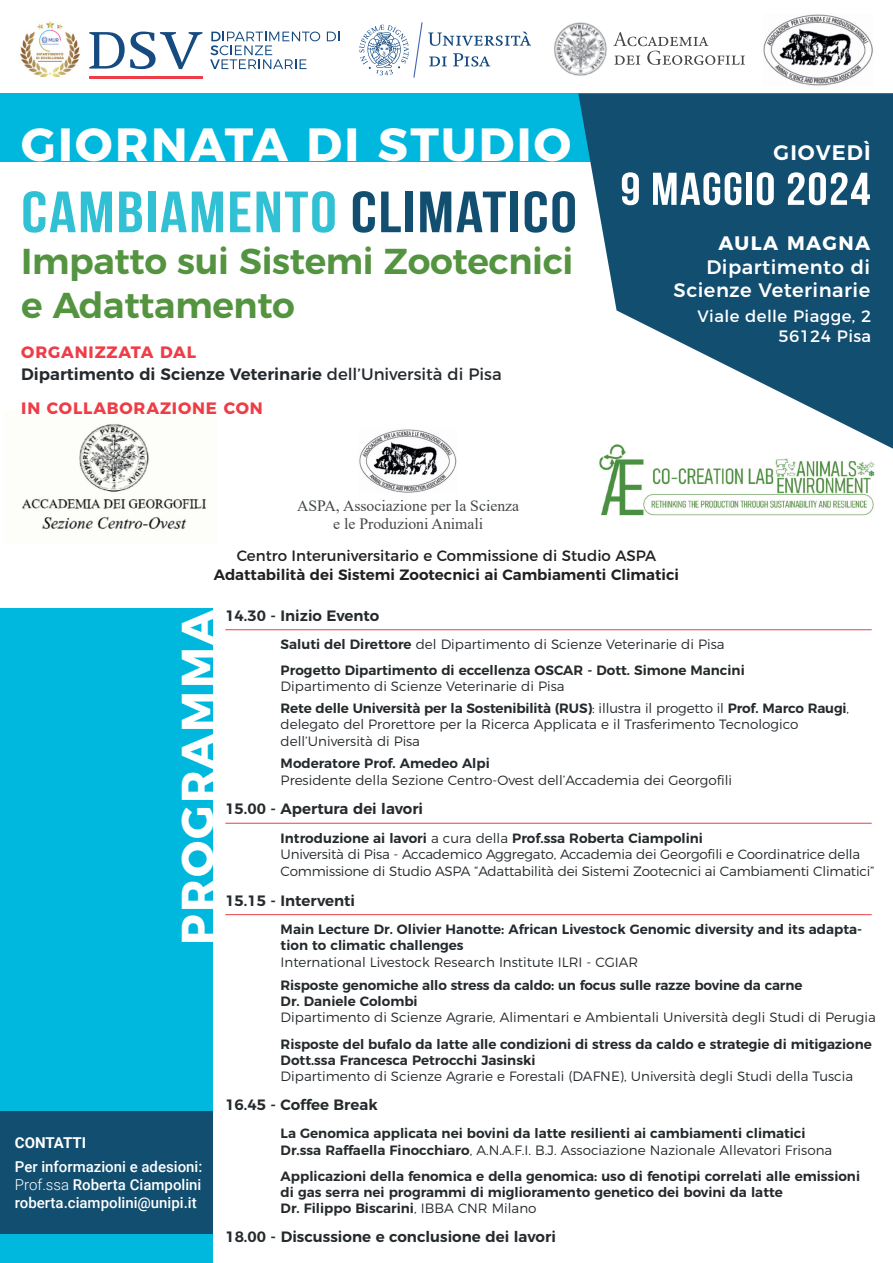
<style>
.page{position:relative;width:893px;height:1263px;background:#fff}
.page>*{position:absolute;margin:0;border:0;box-sizing:border-box;transform-origin:0 0}
.t1{font:700 58.05px "Bebas Neue";letter-spacing:.025em;color:#31c0d4;scale:1.16 1}
.t2{font:700 46.5px "Montserrat";letter-spacing:.05em;color:#fff}
.t3{font:700 45.9px "Bebas Neue";letter-spacing:.025em;color:#fff;scale:1.11 1}
.t4{font:700 45px "Montserrat";letter-spacing:.05em;color:#fff}
.t5{font:600 36px/43.5px "Montserrat";letter-spacing:-.01em;color:#549440}
.t6{font:600 21px "Montserrat";letter-spacing:.05em;color:#fff}
.t7{font:500 19.5px/23.1px "Montserrat";letter-spacing:.025em;color:#fff;text-align:right}
.t8{font:700 19.5px "Montserrat";letter-spacing:.075em;color:#fff}
.t9{font:600 16.5px/21.3px "Montserrat";color:#252a2d}
.t10{font:16.5px/19.8px "Montserrat";letter-spacing:.025em;color:#fff;text-align:right}
.t11{font:700 16.5px "Montserrat";letter-spacing:.05em;color:#ee3d46}
.t12{font:15.75px/18px "Times New Roman";color:#444749;text-align:center}
.t13{font:600 15px "Montserrat";color:#252a2d}
.t14{font:500 15px/18px "Roboto";color:#fff;text-align:justify}
.t15{font:600 15px "Montserrat";color:#231f20}
.t16{font:15px "Montserrat";color:#231f20}
.t17{font:700 15px "Roboto";color:#fff}
.t18{font:300 13.5px/16.2px "Montserrat";color:#252a2d}
.t19{font:600 13.5px/16.2px "Montserrat";color:#252a2d}
.s1{color:#124e70}
.s2{font-weight:700;color:#ee3d46}
.s3{font-weight:400}
.s4{font-weight:300}
.s5{font-weight:600}
</style>
<div class="page">
<hr style="left:225px;top:629px;width:647px;height:1px;background:#ee3d46">
<hr style="left:225px;top:914px;width:647px;height:1px;background:#ee3d46">
<img style="left:359px;top:429px;width:98px;height:64px">
<hr style="left:225px;top:823px;width:647px;height:1px;background:#ee3d46">
<div style="left:0;top:608px;width:213px;height:655px;background:#00b8de"></div>
<div style="left:0;top:94px;width:893px;height:68px;background:#00b8de"></div>
<img style="left:22px;top:424px;width:185px;height:106px">
<svg style="left:578px;top:94px;width:315px;height:355px;fill:#124e70"></svg>
<div style="left:0;top:1111px;width:213px;height:122px;background:#124e70"></div>
<img style="left:595px;top:440px;width:281px;height:76px">
<svg style="left:359px;top:22px;width:172px;height:56px"></svg>
<hr style="left:89px;top:76px;width:113px;height:2px;background:#ee3d46">
<svg style="left:89px;top:32px;width:113px;height:37px"></svg>
<svg style="left:327px;top:32px;width:12px;height:9px"></svg>
<svg style="left:210px;top:32px;width:110px;height:37px"></svg>
<svg style="left:613px;top:32px;width:132px;height:33px"></svg>
<img style="left:554px;top:22px;width:53px;height:54px">
<img style="left:763px;top:14px;width:110px;height:72px">
<img style="left:20px;top:21px;width:60px;height:57px">
<h2 class="t2" style="left:21px;top:107px;width:552px">GIORNATA DI STUDIO</h2>
<h1 class="t1" style="left:21px;top:180px;width:481px">CAMBIAMENTO <span class="s1">CLIMATICO</span></h1>
<h3 class="t5" style="left:21px;top:237px;width:554px">Impatto sui Sistemi Zootecnici e Adattamento</h3>
<p class="t9" style="left:21px;top:341px;width:482px"><span class="s2">ORGANIZZATA DAL<br></span>Dipartimento di Scienze Veterinarie <span class="s3">dell’Università di Pisa</span></p>
<p class="t11" style="left:21px;top:394px;width:243px">IN COLLABORAZIONE CON</p>
<p class="t12" style="left:297px;top:496px;width:224px">ASPA, Associazione per la Scienza e le Produzioni Animali</p>
<h3 class="t6" style="left:774px;top:136px;width:99px">GIOVEDÌ</h3>
<h3 class="t3" style="left:620px;top:164px;width:227px">9 MAGGIO 2024</h3>
<h3 class="t8" style="left:718px;top:228px;width:153px">AULA MAGNA</h3>
<h3 class="t7" style="left:674px;top:254px;width:198px">Dipartimento di<br>Scienze Veterinarie</h3>
<p class="t10" style="left:697px;top:305px;width:175px">Viale delle Piagge, 2<br>56124 Pisa</p>
<p class="t16" style="left:237px;top:544px;width:421px">Centro Interuniversitario e Commissione di Studio ASPA</p>
<p class="t15" style="left:214px;top:562px;width:467px">Adattabilità dei Sistemi Zootecnici ai Cambiamenti Climatici</p>
<h3 class="t4" style="left:161px;top:945px;width:336px;rotate:-90deg">PROGRAMMA</h3>
<p class="t17" style="left:15px;top:1132px;width:73px">CONTATTI</p>
<p class="t14" style="left:15px;top:1157px;width:189px">Per informazioni e adesioni:<br><span class="s4">Prof.ssa</span> Roberta Ciampolini roberta.ciampolini@unipi.it</p>
<p class="t13" style="left:225px;top:603px;width:156px">14.30 - Inizio Evento</p>
<p class="t18" style="left:281px;top:635px;width:445px"><span class="s5">Saluti del Direttore</span> del Dipartimento di Scienze Veterinarie di Pisa</p>
<p class="t19" style="left:281px;top:661px;width:466px">Progetto Dipartimento di eccellenza OSCAR - Dott. Simone Mancini</p>
<p class="t18" style="left:281px;top:674px;width:570px;line-height:22px">Dipartimento di Scienze Veterinarie di Pisa<br><span class="s5">Rete delle Università per la Sostenibilità (RUS)</span>: illustra il progetto il <span class="s5">Prof. Marco Raugi</span>,</p>
<p class="t18" style="left:281px;top:715px;width:519px">delegato del Prorettore per la Ricerca Applicata e il Trasferimento Tecnologico dell’Università di Pisa</p>
<p class="t19" style="left:281px;top:754px;width:211px">Moderatore Prof. Amedeo Alpi</p>
<p class="t18" style="left:281px;top:770px;width:453px">Presidente della Sezione Centro-Ovest dell’Accademia dei Georgofili</p>
<p class="t13" style="left:225px;top:797px;width:199px">15.00 - Apertura dei lavori</p>
<p class="t18" style="left:281px;top:829px;width:595px"><span class="s5">Introduzione ai lavori</span> a cura della <span class="s5">Prof.ssa Roberta Ciampolini<br></span>Università di Pisa - Accademico Aggregato, Accademia dei Georgofili e Coordinatrice della<br>Commissione di Studio ASPA “Adattabilità dei Sistemi Zootecnici ai Cambiamenti Climatici”</p>
<p class="t13" style="left:225px;top:888px;width:131px">15.15 - Interventi</p>
<p class="t19" style="left:281px;top:920px;width:583px">Main Lecture Dr. Olivier Hanotte: African Livestock Genomic diversity and its adapta&shy;tion to climatic challenges</p>
<p class="t18" style="left:281px;top:952px;width:359px">International Livestock Research Institute ILRI - CGIAR</p>
<p class="t19" style="left:281px;top:975px;width:523px">Risposte genomiche allo stress da caldo: un focus sulle razze bovine da carne<br>Dr. Daniele Colombi</p>
<p class="t18" style="left:281px;top:1008px;width:597px">Dipartimento di Scienze Agrarie, Alimentari e Ambientali Università degli Studi di Perugia</p>
<p class="t19" style="left:281px;top:1035px;width:593px">Risposte del bufalo da latte alle condizioni di stress da caldo e strategie di mitigazione<br>Dott.ssa Francesca Petrocchi Jasinski</p>
<p class="t18" style="left:281px;top:1067px;width:574px">Dipartimento di Scienze Agrarie e Forestali (DAFNE), Università degli Studi della Tuscia</p>
<p class="t13" style="left:225px;top:1092px;width:154px">16.45 - Coffee Break</p>
<p class="t19" style="left:281px;top:1124px;width:553px">La Genomica applicata nei bovini da latte resilienti ai cambiamenti climatici<br>Dr.ssa Raffaella Finocchiaro<span class="s4">, A.N.A.F.I. B.J. Associazione Nazionale Allevatori Frisona</span></p>
<p class="t19" style="left:281px;top:1167px;width:581px">Applicazioni della fenomica e della genomica: uso di fenotipi correlati alle emissioni di gas serra nei programmi di miglioramento genetico dei bovini da latte<br>Dr. Filippo Biscarini<span class="s4">, IBBA CNR Milano</span></p>
<p class="t13" style="left:225px;top:1224px;width:332px">18.00 - Discussione e conclusione dei lavori</p>
</div>
